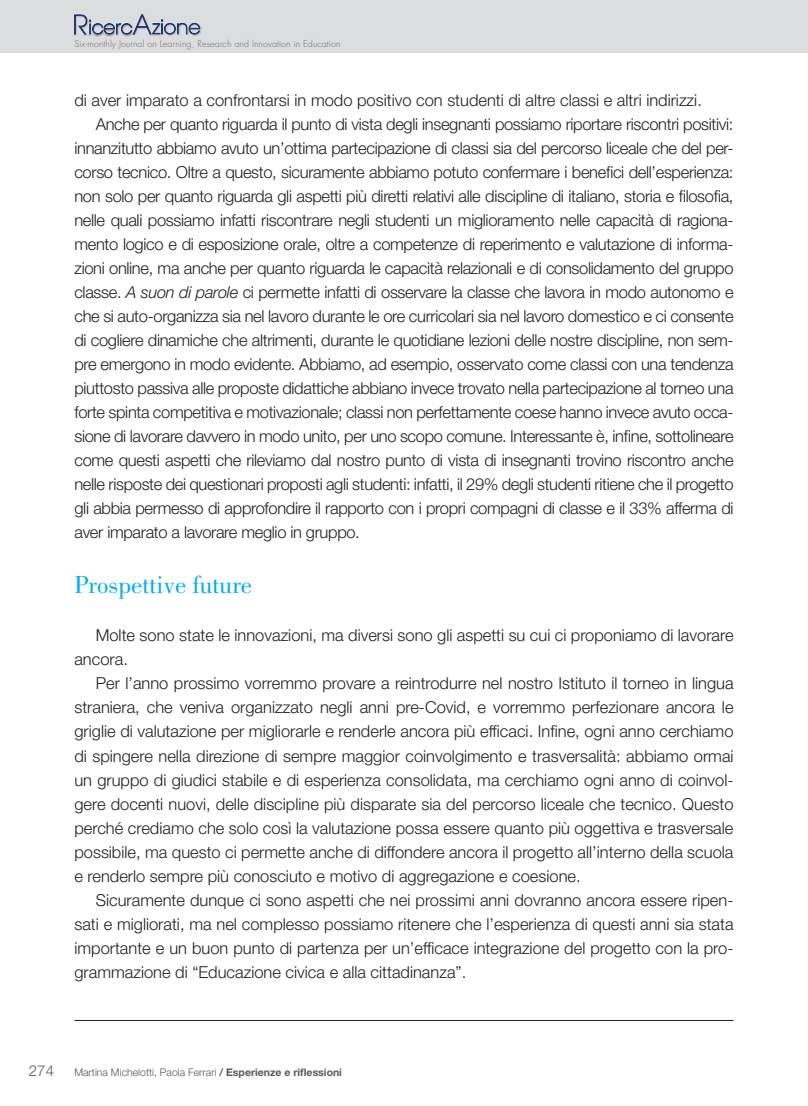
<style>
.page{position:relative;width:808px;height:1106px;background:#fff}
.page>*{position:absolute;margin:0;border:0;box-sizing:border-box;transform-origin:0 0}
.t1{font:25.5px "Bodoni";color:#00aeef}
.t2{font:300 16.5px/24px "Helvetica Neue LT Std";letter-spacing:-.02em;color:#231f20;text-align:justify}
.t3{font:300 16.5px/24px "Helvetica Neue LT Std";color:#231f20}
.t4{font:300 15px "Helvetica Neue LT Std";color:#57585a}
.t5{font:300 10.5px "Helvetica Neue LT Std";color:#57585a}
.t6{font:300 9px "Futura";letter-spacing:.01em;color:#6c6d70}
.s1{font-style:italic}
.s2{font-weight:500}
.s3{font-weight:700}
</style>
<div class="page">
<div style="left:0;top:0;width:808px;height:53px;background:#dcdddf"></div>
<div style="left:72px;top:14px;width:18px;height:23px;background:#231f20;opacity:.3"></div>
<div style="left:87px;top:18px;width:48px;height:19px;background:#231f20;opacity:.5"></div>
<div style="left:131px;top:13px;width:23px;height:24px;background:#231f20;opacity:.3"></div>
<div style="left:150px;top:18px;width:53px;height:19px;background:#231f20;opacity:.3"></div>
<svg style="left:74px;top:14px;width:126px;height:21px"></svg>
<hr style="left:74px;top:1020px;width:659px;height:1px;background:#231f20">
<hr style="left:807px;top:0;width:1px;height:54px;background:#dcdddf">
<p class="t6" style="left:74px;top:38px;width:268px">Six-monthly Journal on Learning, Research and Innovation in Education</p>
<p class="t3" style="left:74px;top:87px;width:629px">di aver imparato a confrontarsi in modo positivo con studenti di altre classi e altri indirizzi.</p>
<p class="t2" style="left:96px;top:111px;width:639px">Anche per quanto riguarda il punto di vista degli insegnanti possiamo riportare riscontri positivi:</p>
<p class="t2" style="left:74px;top:135px;width:661px">innanzitutto abbiamo avuto un’ottima partecipazione di classi sia del percorso liceale che del per-</p>
<p class="t2" style="left:74px;top:159px;width:660px">corso tecnico. Oltre a questo, sicuramente abbiamo potuto confermare i benefici dell’esperienza:</p>
<p class="t2" style="left:74px;top:183px;width:660px">non solo per quanto riguarda gli aspetti più diretti relativi alle discipline di italiano, storia e filosofia,</p>
<p class="t2" style="left:74px;top:207px;width:661px">nelle quali possiamo infatti riscontrare negli studenti un miglioramento nelle capacità di ragiona-</p>
<p class="t2" style="left:74px;top:231px;width:661px">mento logico e di esposizione orale, oltre a competenze di reperimento e valutazione di informa-</p>
<p class="t2" style="left:74px;top:255px;width:661px">zioni online, ma anche per quanto riguarda le capacità relazionali e di consolidamento del gruppo</p>
<p class="t2" style="left:74px;top:279px;width:661px">classe. <span class="s1">A suon di parole</span> ci permette infatti di osservare la classe che lavora in modo autonomo e</p>
<p class="t2" style="left:74px;top:303px;width:661px">che si auto-organizza sia nel lavoro durante le ore curricolari sia nel lavoro domestico e ci consente</p>
<p class="t2" style="left:74px;top:327px;width:661px">di cogliere dinamiche che altrimenti, durante le quotidiane lezioni delle nostre discipline, non sem-</p>
<p class="t2" style="left:74px;top:352px;width:661px">pre emergono in modo evidente. Abbiamo, ad esempio, osservato come classi con una tendenza</p>
<p class="t2" style="left:74px;top:376px;width:661px">piuttosto passiva alle proposte didattiche abbiano invece trovato nella partecipazione al torneo una</p>
<p class="t2" style="left:74px;top:400px;width:661px">forte spinta competitiva e motivazionale; classi non perfettamente coese hanno invece avuto occa-</p>
<p class="t2" style="left:74px;top:424px;width:661px">sione di lavorare davvero in modo unito, per uno scopo comune. Interessante è, infine, sottolineare</p>
<p class="t2" style="left:74px;top:448px;width:661px">come questi aspetti che rileviamo dal nostro punto di vista di insegnanti trovino riscontro anche</p>
<p class="t2" style="left:74px;top:472px;width:661px">nelle risposte dei questionari proposti agli studenti: infatti, il 29% degli studenti ritiene che il progetto</p>
<p class="t2" style="left:74px;top:496px;width:661px">gli abbia permesso di approfondire il rapporto con i propri compagni di classe e il 33% afferma di</p>
<p class="t2" style="left:74px;top:520px;width:287px">aver imparato a lavorare meglio in gruppo.</p>
<h1 class="t1" style="left:74px;top:571px;width:179px">Prospettive future</h1>
<p class="t3" style="left:74px;top:623px;width:661px;text-indent:21px">Molte sono state le innovazioni, ma diversi sono gli aspetti su cui ci proponiamo di lavorare ancora.</p>
<p class="t2" style="left:74px;top:671px;width:661px;text-indent:21px">Per l’anno prossimo vorremmo provare a reintrodurre nel nostro Istituto il torneo in lingua straniera, che veniva organizzato negli anni pre-Covid, e vorremmo perfezionare ancora le griglie di valutazione per migliorarle e renderle ancora più efficaci. Infine, ogni anno cerchiamo di spingere nella direzione di sempre maggior coinvolgimento e trasversalità: abbiamo ormai un gruppo di giudici stabile e di esperienza consolidata, ma cerchiamo ogni anno di coinvol&shy;gere docenti nuovi, delle discipline più disparate sia del percorso liceale che tecnico. Questo perché crediamo che solo così la valutazione possa essere quanto più oggettiva e trasversale possibile, ma questo ci permette anche di diffondere ancora il progetto all’interno della scuola e renderlo sempre più conosciuto e motivo di aggregazione e coesione.</p>
<p class="t2" style="left:74px;top:887px;width:661px;text-indent:21px">Sicuramente dunque ci sono aspetti che nei prossimi anni dovranno ancora essere ripen&shy;sati e migliorati, ma nel complesso possiamo ritenere che l’esperienza di questi anni sia stata importante e un buon punto di partenza per un’efficace integrazione del progetto con la pro&shy;grammazione di “Educazione civica e alla cittadinanza”.</p>
<p class="t4" style="left:29px;top:1061px;width:27px">274</p>
<p class="t5" style="left:74px;top:1066px;width:269px">Martina Michelotti, Paola Ferrari <span class="s2">/</span> <span class="s3">Esperienze e riflessioni</span></p>
</div>
